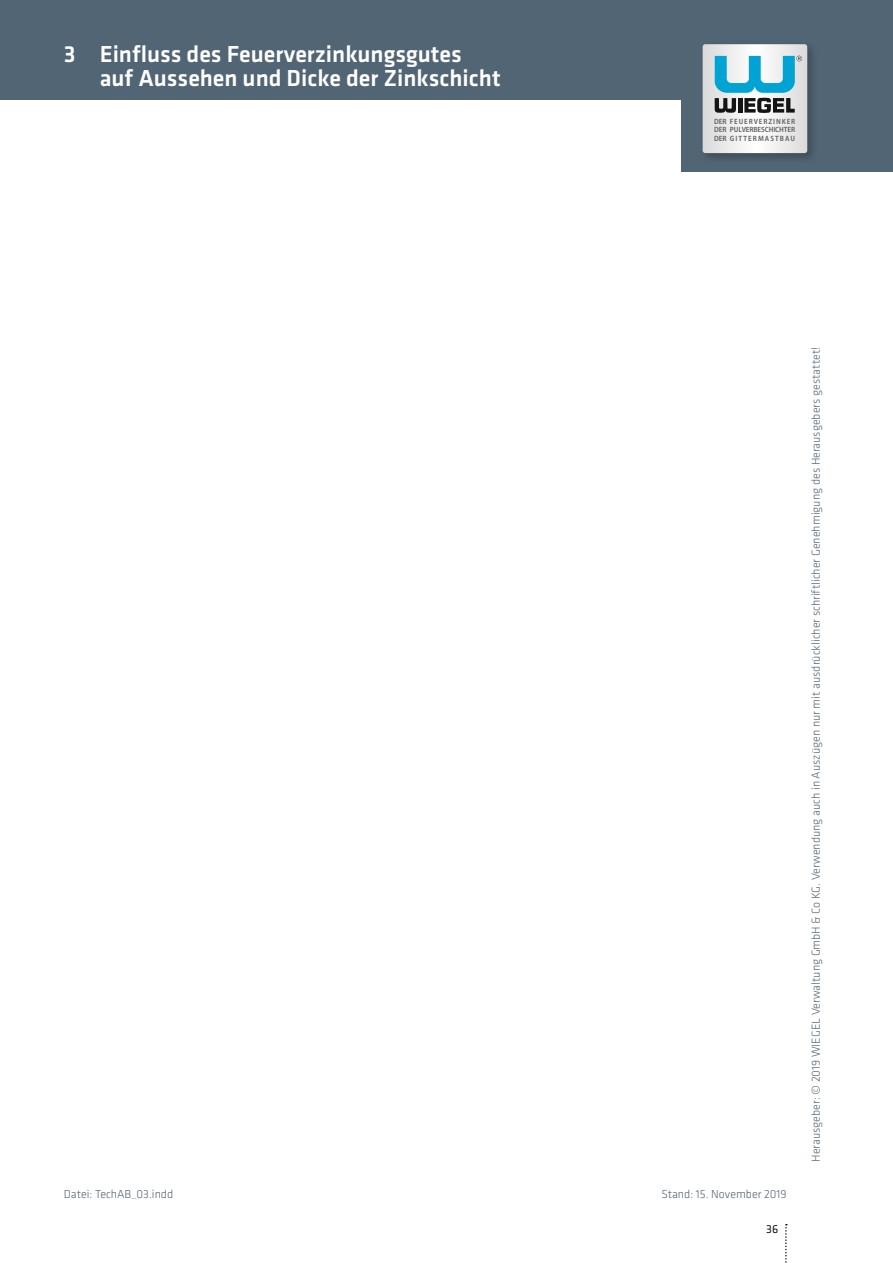
<style>
.page{position:relative;width:893px;height:1263px;background:#fff}
.page>*{position:absolute;margin:0;border:0;box-sizing:border-box;transform-origin:0 0}
.t1{font:500 24px/24px "Klavika";color:#fff}
.t2{font:300 12px "Klavika";color:#526575}
.t3{font:12px "Klavika";color:#131413}
.t4{font:700 6.75px/8.7px "Koz Go Pro";letter-spacing:.06em;color:#686867;text-align:justify}
</style>
<div class="page">
<svg style="left:785px;top:1224px;width:2px;height:39px"></svg>
<div style="left:681px;top:59px;width:212px;height:113px;background:#526575"></div>
<div style="left:0;top:0;width:893px;height:100px;background:#526575"></div>
<div style="left:699px;top:40px;width:119px;height:124px;background:#273644;opacity:.5"></div>
<svg style="left:703px;top:44px;width:104px;height:109px;background:#b9d1d9"></svg>
<h1 class="t1" style="left:100px;top:42px;width:402px;text-indent:-36px">3 Einfluss des Feuerverzinkungsgutes auf Aussehen und Dicke der Zinkschicht</h1>
<p class="t4" style="left:714px;top:118px;width:83px">DER FEUERVERZINKER DER PULVERBESCHICHTER DER GITTERMASTBAU</p>
<p class="t2" style="left:64px;top:1187px;width:111px">Datei: TechAB_03.indd</p>
<p class="t2" style="left:661px;top:1187px;width:127px">Stand: 15. November 2019</p>
<p class="t3" style="left:766px;top:1223px;width:13px">36</p>
<p class="t2" style="left:809px;top:1162px;width:817px;rotate:-90deg">Herausgeber: © 2019 WIEGEL Verwaltung GmbH &amp; Co KG. Verwendung auch in Auszügen nur mit ausdrücklicher schriftlicher Genehmigung des Herausgebers gestattet!</p>
</div>
